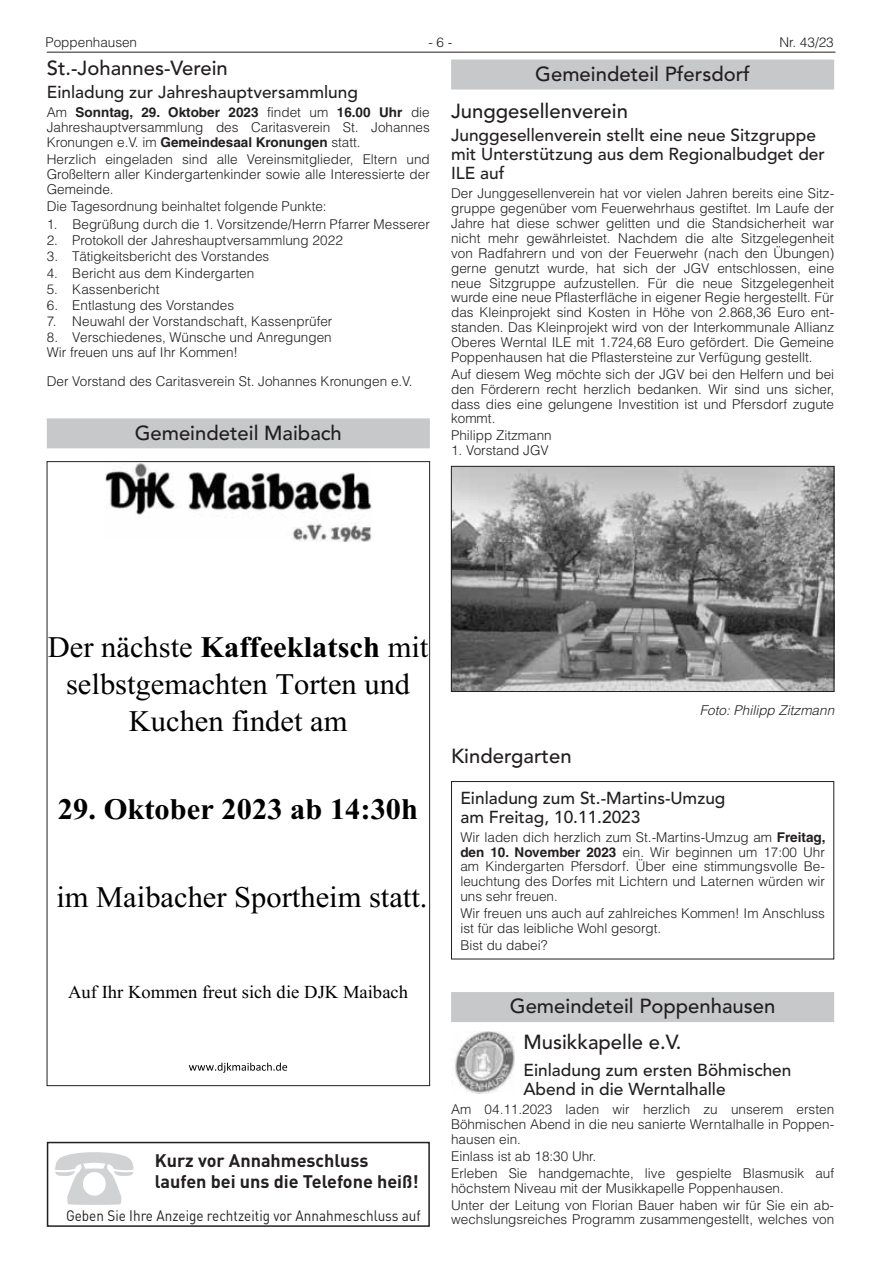
<style>
.page{position:relative;width:881px;height:1263px;background:#fff}
.page>*{position:absolute;margin:0;border:0;box-sizing:border-box;transform-origin:0 0}
.t1{font:30px/37.2px "Mmgcqv Times New Roman";color:#000;text-align:center}
.t2{font:700 30px "Rjgljf Times New Roman";color:#000}
.t3{font:500 20.25px/37.3px "Avenir LT";color:#231f20}
.t4{font:18.3px "Mmgcqv Times New Roman";color:#000}
.t5{font:700 18px "DIN";color:#231f20}
.t6{font:500 17.25px/18.9px "Avenir LT";color:#231f20}
.t7{font:15px "DIN";color:#231f20;scale:.9 1}
.t8{font:300 13.5px/14.9px "Helvetica LT";color:#231f20;text-align:justify}
.t9{font:italic 300 13.5px "Helvetica LT";color:#231f20}
.s1{font-weight:700}
.s2{font-family:"Rjgljf Times New Roman";font-weight:700}
</style>
<div class="page">
<hr style="left:47px;top:52px;width:788px;height:1px;background:#231f20">
<div style="left:451px;top:60px;width:382px;height:30px;background:#c7c8ca"></div>
<div style="left:451px;top:992px;width:382px;height:30px;background:#c7c8ca"></div>
<img style="left:453px;top:468px;width:378px;height:222px">
<div style="left:451px;top:466px;width:382px;height:226px;border:1px solid #231f20"></div>
<div style="left:451px;top:781px;width:382px;height:178px;border:1px solid #231f20"></div>
<img style="left:454px;top:1032px;width:60px;height:62px">
<div style="left:47px;top:418px;width:382px;height:30px;background:#c7c8ca"></div>
<svg style="left:189px;top:1063px;width:98px;height:10px"></svg>
<img style="left:105px;top:463px;width:266px;height:78px">
<div style="left:47px;top:1142px;width:382px;height:85px;border:2px solid #231f20"></div>
<p class="t8" style="left:45px;top:35px;width:93px">Poppenhausen</p>
<p class="t8" style="left:428px;top:35px;width:26px">- 6 -</p>
<p class="t8" style="left:779px;top:35px;width:56px">Nr. 43/23</p>
<h2 class="t3" style="left:451px;top:56px;width:300px;text-indent:84px">Gemeindeteil Pfersdorf<br>Junggesellenverein</h2>
<p class="t6" style="left:451px;top:126px;width:375px">Junggesellenverein stellt eine neue Sitzgruppe mit Unterstützung aus dem Regionalbudget der<br>ILE auf</p>
<p class="t8" style="left:451px;top:186px;width:384px">Der Junggesellenverein hat vor vielen Jahren bereits eine Sitz&shy;gruppe gegenüber vom Feuerwehrhaus gestiftet. Im Laufe der Jahre hat diese schwer gelitten und die Standsicherheit war nicht mehr gewährleistet. Nachdem die alte Sitzgelegenheit von Radfahrern und von der Feuerwehr (nach den Übungen) gerne genutzt wurde, hat sich der JGV entschlossen, eine neue Sitzgruppe aufzustellen. Für die neue Sitzgelegenheit wurde eine neue Pflasterfläche in eigener Regie hergestellt. Für das Kleinprojekt sind Kosten in Höhe von 2.868,36 Euro ent&shy;standen. Das Kleinprojekt wird von der Interkommunale Allianz Oberes Werntal ILE mit 1.724,68 Euro gefördert. Die Gemeine Poppenhausen hat die Pflastersteine zur Verfügung gestellt.</p>
<p class="t8" style="left:451px;top:366px;width:384px">Auf diesem Weg möchte sich der JGV bei den Helfern und bei den Förderern recht herzlich bedanken. Wir sind uns sicher, dass dies eine gelungene Investition ist und Pfersdorf zugute kommt.</p>
<p class="t8" style="left:451px;top:428px;width:102px">Philipp Zitzmann</p>
<p class="t8" style="left:451px;top:443px;width:99px">1. Vorstand JGV</p>
<h2 class="t3" style="left:47px;top:50px;width:182px">St.-Johannes-Verein</h2>
<p class="t6" style="left:47px;top:83px;width:312px">Einladung zur Jahreshauptversammlung</p>
<p class="t8" style="left:47px;top:105px;width:384px">Am <span class="s1">Sonntag, 29. Oktober 2023</span> findet um <span class="s1">16.00 Uhr</span> die Jahreshauptversammlung des Caritasverein St. Johannes Kronungen e.V. im <span class="s1">Gemeindesaal Kronungen</span> statt.</p>
<p class="t8" style="left:47px;top:152px;width:384px">Herzlich eingeladen sind alle Vereinsmitglieder, Eltern und Großeltern aller Kindergartenkinder sowie alle Interessierte der Gemeinde.</p>
<p class="t8" style="left:47px;top:198px;width:281px">Die Tagesordnung beinhaltet folgende Punkte:</p>
<p class="t8" style="left:47px;top:217px;width:384px">1. Begrüßung durch die 1. Vorsitzende/Herrn Pfarrer Messerer</p>
<p class="t8" style="left:47px;top:233px;width:298px">2. Protokoll der Jahreshauptversammlung 2022</p>
<p class="t8" style="left:47px;top:249px;width:224px">3. Tätigkeitsbericht des Vorstandes</p>
<p class="t8" style="left:47px;top:265px;width:209px">4. Bericht aus dem Kindergarten</p>
<p class="t8" style="left:47px;top:281px;width:114px">5. Kassenbericht</p>
<p class="t8" style="left:47px;top:298px;width:189px">6. Entlastung des Vorstandes</p>
<p class="t8" style="left:47px;top:314px;width:287px">7. Neuwahl der Vorstandschaft, Kassenprüfer</p>
<p class="t8" style="left:47px;top:330px;width:286px">8. Verschiedenes, Wünsche und Anregungen<br>Wir freuen uns auf Ihr Kommen!</p>
<p class="t8" style="left:47px;top:373px;width:367px">Der Vorstand des Caritasverein St. Johannes Kronungen e.V.</p>
<h2 class="t3" style="left:135px;top:415px;width:208px">Gemeindeteil Maibach</h2>
<h1 class="t1" style="left:48px;top:628px;width:382px">Der nächste <span class="s2">Kaffeeklatsch</span> mit selbstgemachten Torten und<br>Kuchen findet am</h1>
<h1 class="t2" style="left:58px;top:788px;width:361px">29. Oktober 2023 ab 14:30h</h1>
<h1 class="t1" style="left:56px;top:877px;width:372px">im Maibacher Sportheim statt.</h1>
<h3 class="t4" style="left:68px;top:980px;width:341px">Auf Ihr Kommen freut sich die DJK Maibach</h3>
<h3 class="t5" style="left:155px;top:1148px;width:215px">Kurz vor Annahmeschluss</h3>
<h3 class="t5" style="left:155px;top:1170px;width:265px">laufen bei uns die Telefone heiß!</h3>
<p class="t7" style="left:66px;top:1206px;width:395px">Geben Sie Ihre Anzeige rechtzeitig vor Annahmeschluss auf</p>
<p class="t9" style="left:699px;top:702px;width:136px">Foto: Philipp Zitzmann</p>
<h2 class="t3" style="left:451px;top:738px;width:122px">Kindergarten</h2>
<p class="t6" style="left:460px;top:789px;width:266px">Einladung zum St.-Martins-Umzug am Freitag, 10.11.2023</p>
<p class="t8" style="left:460px;top:829px;width:366px">Wir laden dich herzlich zum St.-Martins-Umzug am <span class="s1">Freitag, den 10. November 2023</span> ein. Wir beginnen um 17:00 Uhr am Kindergarten Pfersdorf. Über eine stimmungsvolle Be&shy;leuchtung des Dorfes mit Lichtern und Laternen würden wir uns sehr freuen.</p>
<p class="t8" style="left:460px;top:906px;width:366px">Wir freuen uns auch auf zahlreiches Kommen! Im Anschluss ist für das leibliche Wohl gesorgt.</p>
<p class="t8" style="left:460px;top:937px;width:89px">Bist du dabei?</p>
<h2 class="t3" style="left:523px;top:989px;width:253px;line-height:35.1px;text-indent:-14px">Gemeindeteil Poppenhausen<br>Musikkapelle e.V.</h2>
<p class="t6" style="left:523px;top:1061px;width:269px">Einladung zum ersten Böhmischen<br>Abend in die Werntalhalle</p>
<p class="t8" style="left:451px;top:1102px;width:384px">Am 04.11.2023 laden wir herzlich zu unserem ersten Böhmischen Abend in die neu sanierte Werntalhalle in Poppen&shy;hausen ein.</p>
<p class="t8" style="left:451px;top:1147px;width:384px;line-height:17px">Einlass ist ab 18:30 Uhr.<br>Erleben Sie handgemachte, live gespielte Blasmusik auf</p>
<p class="t8" style="left:451px;top:1179px;width:384px;line-height:17px">höchstem Niveau mit der Musikkapelle Poppenhausen.<br>Unter der Leitung von Florian Bauer haben wir für Sie ein ab-</p>
<p class="t8" style="left:451px;top:1212px;width:384px">wechslungsreiches Programm zusammengestellt, welches von</p>
</div>
